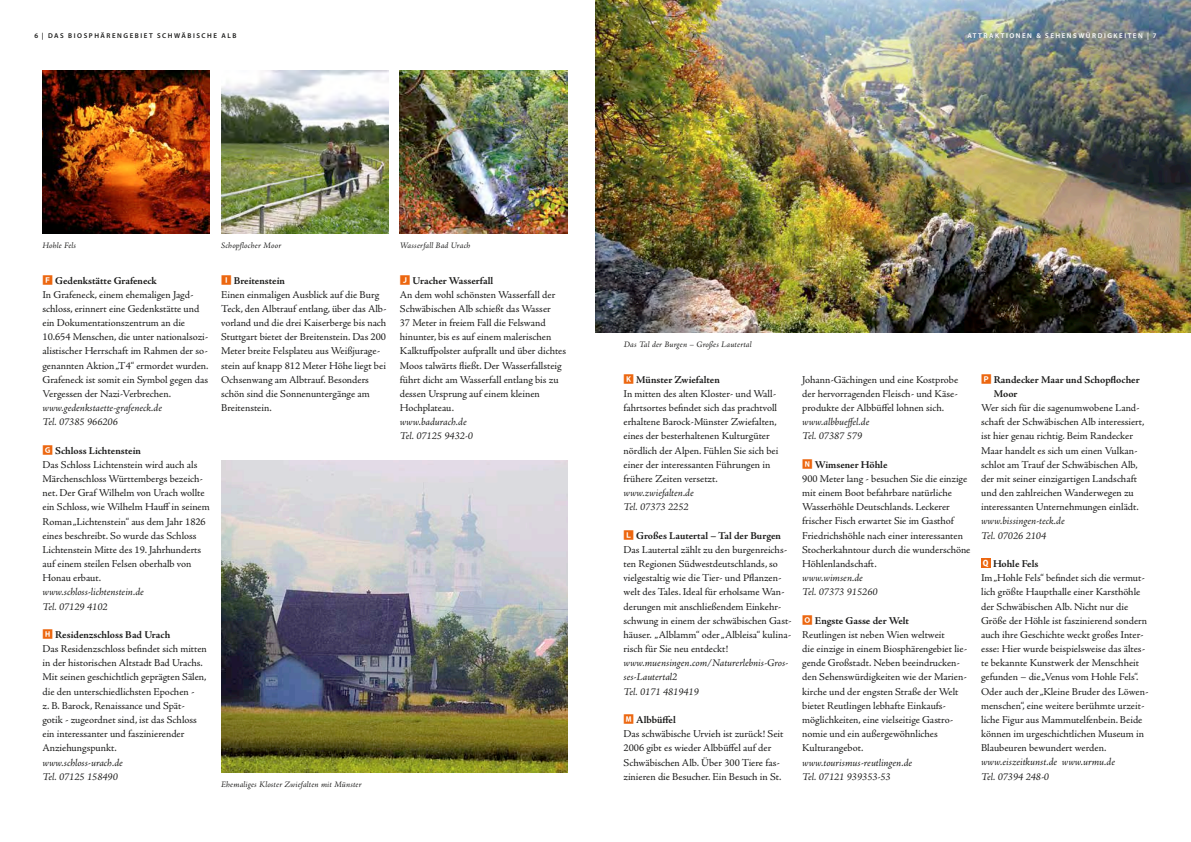
<style>
.page{position:relative;width:1191px;height:842px;background:#fff}
.page>*{position:absolute;margin:0;border:0;box-sizing:border-box;transform-origin:0 0}
.t1{font:10.5px/14.2px "Adobe Jenson Pro";color:#1b1b1a}
.t2{font:italic 10.5px/14.2px "Adobe Jenson Pro";color:#1b1b1a}
.t3{font:700 10.5px/14.2px "Adobe Jenson Pro";letter-spacing:-.005em;color:#1b1b1a}
.t4{font:italic 8.5px "Adobe Jenson Pro";letter-spacing:.015em;color:#1b1b1a}
.t5{font:600 7px "Myriad Pro";letter-spacing:.22em;color:#1b1b1a}
.t6{font:600 7px "Myriad Pro";letter-spacing:.22em;color:#fff}
.s1{font-family:"Koz Go Pro";font-weight:800;color:#ec660f}
.s2{font-weight:700}
.s3{font-family:"Koz Go Pro";font-weight:800;font-size:8px;color:#fff}
</style>
<div class="page">
<div style="left:981px;top:558px;width:9px;height:10px;background:#ec660f"></div>
<img style="left:43px;top:71px;width:167px;height:163px">
<img style="left:221px;top:71px;width:167px;height:163px">
<img style="left:400px;top:71px;width:167px;height:163px">
<img style="left:221px;top:461px;width:346px;height:311px">
<img style="left:595px;top:0;width:596px;height:333px">
<p class="t5" style="left:35px;top:31px;width:203px">6 | DAS BIOSPHÄRENGEBIET SCHWÄBISCHE ALB</p>
<p class="t6" style="left:967px;top:31px;width:190px">ATTRAKTIONEN &amp; SEHENSWÜRDIGKEITEN | 7</p>
<p class="t4" style="left:43px;top:241px;width:35px">Hohle Fels</p>
<p class="t4" style="left:221px;top:241px;width:62px">Schopflocher Moor</p>
<p class="t4" style="left:400px;top:241px;width:72px">Wasserfall Bad Urach</p>
<p class="t1" style="left:43px;top:273px;width:167px"><span class="s1">F</span> <span class="s2">Gedenkstätte Grafeneck<br></span>In Grafeneck, einem ehemaligen Jagd&shy;schloss, erinnert eine Gedenkstätte und ein Dokumentationszentrum an die 10.654 Menschen, die unter nationalsozi&shy;alistischer Herrschaft im Rahmen der so&shy;genannten Aktion „T4“ ermordet wurden.<br>Grafeneck ist somit ein Symbol gegen das Vergessen der Nazi-Verbrechen.</p>
<p class="t2" style="left:43px;top:401px;width:121px">www.gedenkstaette-grafeneck.de<br>Tel. 07385 966206</p>
<p class="t1" style="left:43px;top:443px;width:169px"><span class="s1">G</span> <span class="s2">Schloss Lichtenstein<br></span>Das Schloss Lichtenstein wird auch als Märchenschloss Württembergs bezeich&shy;net. Der Graf Wilhelm von Urach wollte ein Schloss, wie Wilhelm Hauff in seinem Roman „Lichtenstein“ aus dem Jahr 1826 eines beschreibt. So wurde das Schloss Lichtenstein Mitte des 19. Jahrhunderts auf einem steilen Felsen oberhalb von Honau erbaut.</p>
<p class="t2" style="left:43px;top:586px;width:103px">www.schloss-lichtenstein.de<br>Tel. 07129 4102</p>
<p class="t1" style="left:43px;top:628px;width:166px"><span class="s1">H</span> <span class="s2">Residenzschloss Bad Urach<br></span>Das Residenzschloss befindet sich mitten in der historischen Altstadt Bad Urachs.<br>Mit seinen geschichtlich geprägten Sälen, die den unterschiedlichsten Epochen -<br>z. B. Barock, Renaissance und Spät&shy;gotik - zugeordnet sind, ist das Schloss ein interessanter und faszinierender Anziehungspunkt.</p>
<p class="t2" style="left:43px;top:756px;width:82px">www.schloss-urach.de<br>Tel. 07125 158490</p>
<p class="t1" style="left:221px;top:273px;width:167px"><span class="s1">I</span> <span class="s2">Breitenstein<br></span>Einen einmaligen Ausblick auf die Burg Teck, den Albtrauf entlang, über das Alb&shy;vorland und die drei Kaiserberge bis nach Stuttgart bietet der Breitenstein. Das 200<br>Meter breite Felsplateu aus Weißjurage&shy;stein auf knapp 812 Meter Höhe liegt bei Ochsenwang am Albtrauf. Besonders schön sind die Sonnenuntergänge am Breitenstein.</p>
<p class="t4" style="left:221px;top:779px;width:142px">Ehemaliges Kloster Zwiefalten mit Münster</p>
<p class="t1" style="left:400px;top:273px;width:168px"><span class="s1">J</span> <span class="s2">Uracher Wasserfall<br></span>An dem wohl schönsten Wasserfall der Schwäbischen Alb schießt das Wasser<br>37 Meter in freiem Fall die Felswand hinunter, bis es auf einem malerischen Kalktuffpolster aufprallt und über dichtes Moos talwärts fließt. Der Wasserfallsteig führt dicht am Wasserfall entlang bis zu dessen Ursprung auf einem kleinen Hochplateau.</p>
<p class="t2" style="left:400px;top:415px;width:74px">www.badurach.de<br>Tel. 07125 9432-0</p>
<p class="t4" style="left:624px;top:340px;width:129px">Das Tal der Burgen – Großes Lautertal</p>
<p class="t1" style="left:623px;top:373px;width:156px"><span class="s1">K</span> <span class="s2">Münster Zwiefalten<br></span>In mitten des alten Kloster- und Wall&shy;fahrtsortes befindet sich das prachtvoll erhaltene Barock-Münster Zwiefalten, eines der besterhaltenen Kulturgüter nördlich der Alpen. Fühlen Sie sich bei einer der interessanten Führungen in frühere Zeiten versetzt.</p>
<p class="t2" style="left:623px;top:486px;width:72px">www.zwiefalten.de<br>Tel. 07373 2252</p>
<p class="t1" style="left:623px;top:528px;width:170px"><span class="s1">L</span> <span class="s2">Großes Lautertal – Tal der Burgen </span>Das Lautertal zählt zu den burgenreichs&shy;ten Regionen Südwestdeutschlands, so vielgestaltig wie die Tier- und Pflanzen&shy;welt des Tales. Ideal für erholsame Wan&shy;derungen mit anschließendem Einkehr&shy;schwung in einem der schwäbischen Gast&shy;häuser. „Alblamm“ oder „Albleisa“ kulina&shy;risch für Sie neu entdeckt!</p>
<p class="t2" style="left:623px;top:656px;width:166px">www.muensingen.com/Naturerlebnis-Gros&shy;ses-Lautertal2<br>Tel. 0171 4819419</p>
<p class="t1" style="left:623px;top:713px;width:161px"><span class="s1">M</span> <span class="s2">Albbüffel<br></span>Das schwäbische Urvieh ist zurück! Seit 2006 gibt es wieder Albbüffel auf der Schwäbischen Alb. Über 300 Tiere fas&shy;zinieren die Besucher. Ein Besuch in St.</p>
<p class="t1" style="left:802px;top:372px;width:157px;text-align:justify">Johann-Gächingen und eine Kostprobe der hervorragenden Fleisch- und Käse&shy;produkte der Albbüffel lohnen sich.</p>
<p class="t2" style="left:802px;top:415px;width:69px">www.albbueffel.de<br>Tel. 07387 579</p>
<p class="t1" style="left:802px;top:458px;width:170px"><span class="s1">N</span> <span class="s2">Wimsener Höhle<br></span>900 Meter lang - besuchen Sie die einzige mit einem Boot befahrbare natürliche Wasserhöhle Deutschlands. Leckerer frischer Fisch erwartet Sie im Gasthof Friedrichshöhle nach einer interessanten Stocherkahntour durch die wunderschöne Höhlenlandschaft.</p>
<p class="t2" style="left:802px;top:571px;width:77px">www.wimsen.de<br>Tel. 07373 915260</p>
<p class="t1" style="left:802px;top:613px;width:166px"><span class="s1">O</span> <span class="s2">Engste Gasse der Welt<br></span>Reutlingen ist neben Wien weltweit<br>die einzige in einem Biosphärengebiet lie&shy;gende Großstadt. Neben beeindrucken&shy;den Sehenswürdigkeiten wie der Marien&shy;kirche und der engsten Straße der Welt bietet Reutlingen lebhafte Einkaufs&shy;möglichkeiten, eine vielseitige Gastro&shy;nomie und ein außergewöhnliches Kulturangebot.</p>
<p class="t2" style="left:802px;top:756px;width:111px">www.tourismus-reutlingen.de<br>Tel. 07121 939353-53</p>
<p class="t3" style="left:994px;top:372px;width:147px;text-indent:-13px"><span class="s1">P</span> Randecker Maar und Schopflocher<br>Moor</p>
<p class="t1" style="left:981px;top:401px;width:165px">Wer sich für die sagenumwobene Land&shy;schaft der Schwäbischen Alb interessiert, ist hier genau richtig. Beim Randecker Maar handelt es sich um einen Vulkan&shy;schlot am Trauf der Schwäbischen Alb, der mit seiner einzigartigen Landschaft und den zahlreichen Wanderwegen zu interessanten Unternehmungen einlädt.</p>
<p class="t2" style="left:981px;top:515px;width:85px">www.bissingen-teck.de<br>Tel. 07026 2104</p>
<p class="t1" style="left:981px;top:557px;width:169px"><span class="s3">Q</span> <span class="s2">Hohle Fels<br></span>Im „Hohle Fels“ befindet sich die vermut&shy;lich größte Haupthalle einer Karsthöhle der Schwäbischen Alb. Nicht nur die Größe der Höhle ist faszinierend sondern auch ihre Geschichte weckt großes Inter&shy;esse: Hier wurde beispielsweise das ältes&shy;te bekannte Kunstwerk der Menschheit gefunden – die „Venus vom Hohle Fels“.<br>Oder auch der „Kleine Bruder des Löwen&shy;menschen“, eine weitere berühmte urzeit&shy;liche Figur aus Mammutelfenbein. Beide können im urgeschichtlichen Museum in Blaubeuren bewundert werden.</p>
<p class="t2" style="left:981px;top:756px;width:135px">www.eiszeitkunst.de www.urmu.de<br>Tel. 07394 248-0</p>
</div>
